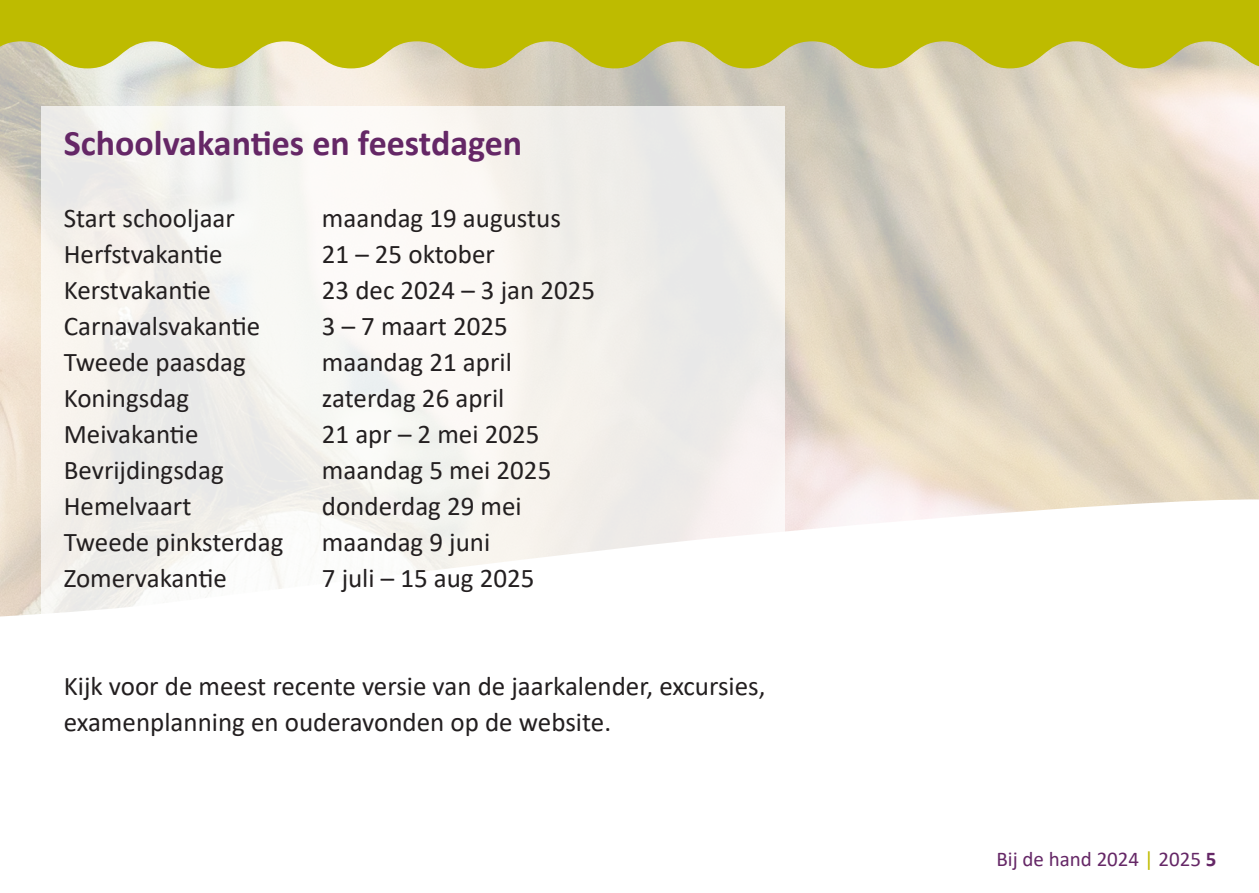
<style>
.page{position:relative;width:1259px;height:893px;background:#fff}
.page>*{position:absolute;margin:0;border:0;box-sizing:border-box;transform-origin:0 0}
.Inhoud_groot_groen{font:700 36px "Calibri";color:#652766}
.t1{font:27px/36px "Calibri";color:#231f20}
.t2{font:21px "Calibri";color:#652766}
.s1{color:#c0bc00}
.s2{font-weight:700}
</style>
<div class="page">
<svg style="left:0;top:0;width:1259px;height:69px;background:#c3c029"></svg>
<svg style="left:42px;top:106px;width:742px;height:508px;fill:#f5f2ee"></svg>
<p class="Inhoud_groot_groen" style="left:64px;top:117px;width:460px">Schoolvakanties en feestdagen</p>
<p class="t1" style="left:64px;top:199px;width:173px">Start schooljaar</p>
<p class="t1" style="left:322px;top:199px;width:241px">maandag 19 augustus</p>
<p class="t1" style="left:64px;top:235px;width:160px">Herfstvakantie</p>
<p class="t1" style="left:322px;top:235px;width:174px">21 – 25 oktober</p>
<p class="t1" style="left:64px;top:271px;width:149px">Kerstvakantie</p>
<p class="t1" style="left:322px;top:271px;width:275px">23 dec 2024 – 3 jan 2025</p>
<p class="t1" style="left:64px;top:307px;width:198px">Carnavalsvakantie</p>
<p class="t1" style="left:322px;top:307px;width:187px">3 – 7 maart 2025</p>
<p class="t1" style="left:64px;top:343px;width:184px">Tweede paasdag</p>
<p class="t1" style="left:322px;top:343px;width:191px">maandag 21 april</p>
<p class="t1" style="left:64px;top:379px;width:127px">Koningsdag</p>
<p class="t1" style="left:322px;top:379px;width:184px">zaterdag 26 april</p>
<p class="t1" style="left:64px;top:415px;width:136px">Meivakantie</p>
<p class="t1" style="left:322px;top:415px;width:219px">21 apr – 2 mei 2025</p>
<p class="t1" style="left:64px;top:451px;width:161px">Bevrijdingsdag</p>
<p class="t1" style="left:322px;top:451px;width:231px">maandag 5 mei 2025</p>
<p class="t1" style="left:64px;top:487px;width:129px">Hemelvaart</p>
<p class="t1" style="left:322px;top:487px;width:201px">donderdag 29 mei</p>
<p class="t1" style="left:64px;top:523px;width:221px">Tweede pinksterdag</p>
<p class="t1" style="left:322px;top:523px;width:170px">maandag 9 juni</p>
<p class="t1" style="left:64px;top:559px;width:165px">Zomervakantie</p>
<p class="t1" style="left:322px;top:559px;width:214px">7 juli – 15 aug 2025</p>
<p class="t1" style="left:64px;top:667px;width:703px">Kijk voor de meest recente versie van de jaarkalender, excursies, examenplanning en ouderavonden op de website.</p>
<p class="t2" style="left:996px;top:845px;width:221px">Bij de hand 2024 <span class="s1">|</span> 2025 <span class="s2">5</span></p>
</div>
